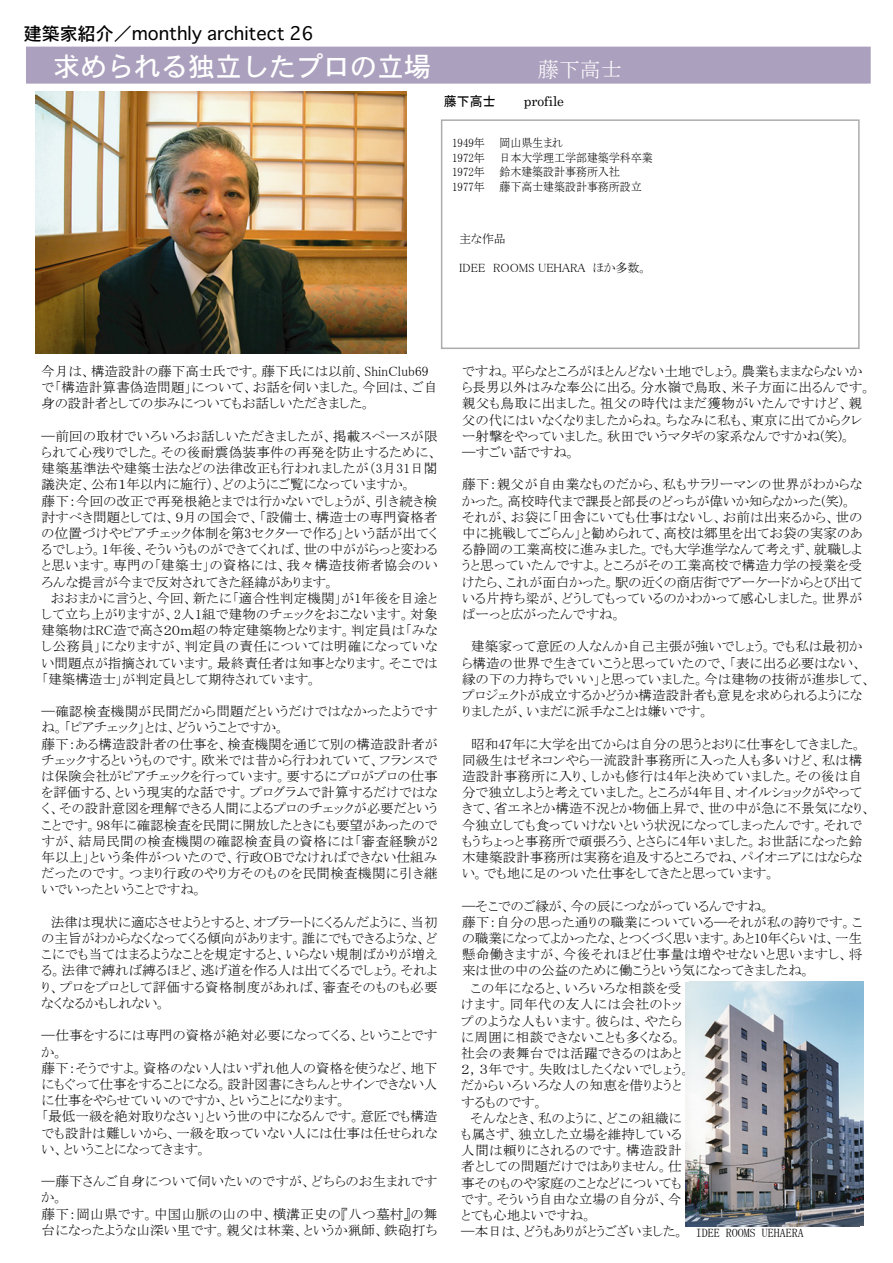
<style>
.page{position:relative;width:893px;height:1263px;background:#fff}
.page>*{position:absolute;margin:0;border:0;box-sizing:border-box;transform-origin:0 0}
.t1{font:27px "Osaka";color:#fff}
.t2{font:21px "MS P Mincho";color:#fff}
.t3{font:18px "Osaka";color:#000}
.t4{font:13.5px/16.2px "MS P Mincho";letter-spacing:.015em;color:#000}
.t5{font:13.5px "Century";color:#000}
.t6{font:13.5px "MS P Gothic";color:#000;scale:.96 1}
.t7{font:12px/14.4px "MS P Mincho";color:#000;scale:.91 1}
.t8{font:12px "MS P Mincho";color:#000}
.s1{font-family:"MS Mincho";font-size:12px}
</style>
<div class="page">
<div style="left:26px;top:47px;width:845px;height:37px;background:#aba0bd"></div>
<div style="left:441px;top:119px;width:419px;height:230px;border:2px solid #acacac"></div>
<img style="left:36px;top:91px;width:370px;height:262px">
<img style="left:690px;top:981px;width:174px;height:245px">
<img style="left:686px;top:982px;width:173px;height:244px">
<p class="t3" style="left:24px;top:22px;width:291px">建築家紹介／monthly architect 26</p>
<p class="t1" style="left:26px;top:49px;width:407px">　求められる独立したプロの立場</p>
<p class="t2" style="left:538px;top:59px;width:85px">藤下高士</p>
<p class="t6" style="left:444px;top:94px;width:56px">藤下高士</p>
<p class="t7" style="left:452px;top:136px;width:222px">1949年　　岡山県生まれ<br>1972年　　日本大学理工学部建築学科卒業<br>1972年　　鈴木建築設計事務所入社<br>1977年　　藤下高士建築設計事務所設立</p>
<p class="t5" style="left:524px;top:90px;width:42px">profile</p>
<p class="t8" style="left:459px;top:233px;width:48px">主な作品</p>
<p class="t8" style="left:459px;top:262px;width:190px">IDEE　ROOMS UEHARA ほか多数。</p>
<p class="t4" style="left:42px;top:363px;width:397px;text-align:justify">今月は、構造設計の藤下高士氏です。藤下氏には以前、ShinClub69　で「構造計算書偽造問題」について、お話を伺いました。今回は、ご自身の設計者としての歩みについてもお話しいただきました。</p>
<p class="t4" style="left:42px;top:428px;width:397px">―前回の取材でいろいろお話しいただきましたが、掲載スペースが限られて心残りでした。その後耐震偽装事件の再発を防止するために、建築基準法や建築士法などの法律改正も行われましたが（3月31日閣議決定、公布１年以内に施行）、どのようにご覧になっていますか。<br>藤下：今回の改正で再発根絶とまでは行かないでしょうが、引き続き検討すべき問題としては、９月の国会で、「設備士、構造士の専門資格者の位置づけやピアチェック体制を第3セクターで作る」という話が出てくるでしょう。1年後、そういうものができてくれば、世の中ががらっと変わると思います。専門の「建築士」の資格には、我々構造技術者協会のいろんな提言が今まで反対されてきた経緯があります。<br>　おおまかに言うと、今回、新たに「適合性判定機関」が1年後を目途として立ち上がりますが、2人1組で建物のチェックをおこないます。対象建築物はRC造で高さ２０ｍ超の特定建築物となります。判定員は「みなし公務員」になりますが、判定員の責任については明確になっていない問題点が指摘されています。最終責任者は知事となります。そこでは「建築構造士」が判定員として期待されています。</p>
<p class="t4" style="left:42px;top:703px;width:397px">―確認検査機関が民間だから問題だというだけではなかったようですね。「ピアチェック」とは、どういうことですか。<br>藤下：ある構造設計者の仕事を、検査機関を通じて別の構造設計者がチェックするというものです。欧米では昔から行われていて、フランスでは保険会社がピアチェックを行っています。要するにプロがプロの仕事を評価する、という現実的な話です。プログラムで計算するだけではなく、その設計意図を理解できる人間によるプロのチェックが必要だということです。98年に確認検査を民間に開放したときにも要望があったのですが、結局民間の検査機関の確認検査員の資格には「審査経験が2年以上」という条件がついたので、行政OBでなければできない仕組みだったのです。つまり行政のやり方そのものを民間検査機関に引き継いでいったということですね。</p>
<p class="t4" style="left:42px;top:914px;width:397px;text-align:justify">　法律は現状に適応させようとすると、オブラートにくるんだように、当初の主旨がわからなくなってくる傾向があります。誰にでもできるような、どこにでも当てはまるようなことを規定すると、いらない規制ばかりが増える。法律で縛れば縛るほど、逃げ道を作る人は出てくるでしょう。それより、プロをプロとして評価する資格制度があれば、審査そのものも必要なくなるかもしれない。</p>
<p class="t4" style="left:42px;top:1027px;width:397px">―仕事をするには専門の資格が絶対必要になってくる、ということですか。<br>藤下：そうですよ。資格のない人はいずれ他人の資格を使うなど、地下にもぐって仕事をすることになる。設計図書にきちんとサインできない人に仕事をやらせていいのですか、ということになります。<br>「最低一級を絶対取りなさい」という世の中になるんです。意匠でも構造でも設計は難しいから、一級を取っていない人には仕事は任せられない、ということになってきます。</p>
<p class="t4" style="left:42px;top:1173px;width:397px">―藤下さんご自身について伺いたいのですが、どちらのお生まれですか。<br>藤下：岡山県です。中国山脈の山の中、横溝正史の『八つ墓村』の舞台になったような山深い里です。親父は林業、というか猟師、鉄砲打ち</p>
<p class="t4" style="left:462px;top:363px;width:411px">ですね。平らなところがほとんどない土地でしょう。農業もままならないから長男以外はみな奉公に出る。分水嶺で鳥取、米子方面に出るんです。親父も鳥取に出ました。祖父の時代はまだ獲物がいたんですけど、親父の代にはいなくなりましたからね。ちなみに私も、東京に出てからクレー射撃をやっていました。秋田でいうマタギの家系なんですかね(笑)。<br>―すごい話ですね。</p>
<p class="t4" style="left:462px;top:476px;width:402px">藤下：親父が自由業なものだから、私もサラリーマンの世界がわからなかった。高校時代まで課長と部長のどっちが偉いか知らなかった(笑)。それが、お袋に「田舎にいても仕事はないし、お前は出来るから、世の中に挑戦してごらん」と勧められて、高校は郷里を出てお袋の実家のある静岡の工業高校に進みました。でも大学進学なんて考えず、就職しようと思っていたんですよ。ところがその工業高校で構造力学の授業を受けたら、これが面白かった。駅の近くの商店街でアーケードからとび出ている片持ち梁が、どうしてもっているのかわかって感心しました。世界がぱーっと広がったんですね。</p>
<p class="t4" style="left:462px;top:638px;width:410px">　建築家って意匠の人なんか自己主張が強いでしょう。でも私は最初から構造の世界で生きていこうと思っていたので、「表に出る必要はない、縁の下の力持ちでいい」と思っていました。今は建物の技術が進歩して、プロジェクトが成立するかどうか構造設計者も意見を求められるようになりましたが、いまだに派手なことは嫌いです。</p>
<p class="t4" style="left:462px;top:736px;width:411px">　昭和47年に大学を出てからは自分の思うとおりに仕事をしてきました。同級生はゼネコンやら一流設計事務所に入った人も多いけど、私は構造設計事務所に入り、しかも修行は4年と決めていました。その後は自分で独立しようと考えていました。ところが4年目、オイルショックがやってきて、省エネとか構造不況とか物価上昇で、世の中が急に不景気になり、今独立しても食っていけないという状況になってしまったんです。それでもうちょっと事務所で頑張ろう、とさらに4年いました。お世話になった鈴木建築設計事務所は実務を追及するところでね、パイオニアにはならない。でも地に足のついた仕事をしてきたと思っています。</p>
<p class="t4" style="left:462px;top:898px;width:402px">―そこでのご縁が、今の辰につながっているんですね。<br>藤下：自分の思った通りの職業についている―それが私の誇りです。この職業になってよかったな、とつくづく思います。あと10年くらいは、一生懸命働きますが、今後それほど仕事量は増やせないと思いますし、将来は世の中の公益のために働こうという気になってきましたね。</p>
<p class="t4" style="left:461px;top:980px;width:344px">　この年になると、いろいろな相談を受<br>けます。同年代の友人には会社のトッ<br>プのような人もいます。彼らは、やたら<br>に周囲に相談できないことも多くなる。<br>社会の表舞台では活躍できるのはあと<br>２，３年です。失敗はしたくないでしょう。<br>だからいろいろな人の知恵を借りようと<br>するものです。<br>　そんなとき、私のように、どこの組織に<br>も属さず、独立した立場を維持している<br>人間は頼りにされるのです。構造設計<br>者としての問題だけではありません。仕<br>事そのものや家庭のことなどについても<br>です。そういう自由な立場の自分が、今<br>とても心地よいですね。<br>―本日は、どうもありがとうございました。 <span class="s1">IDEE ROOMS UEHAERA</span></p>
</div>
